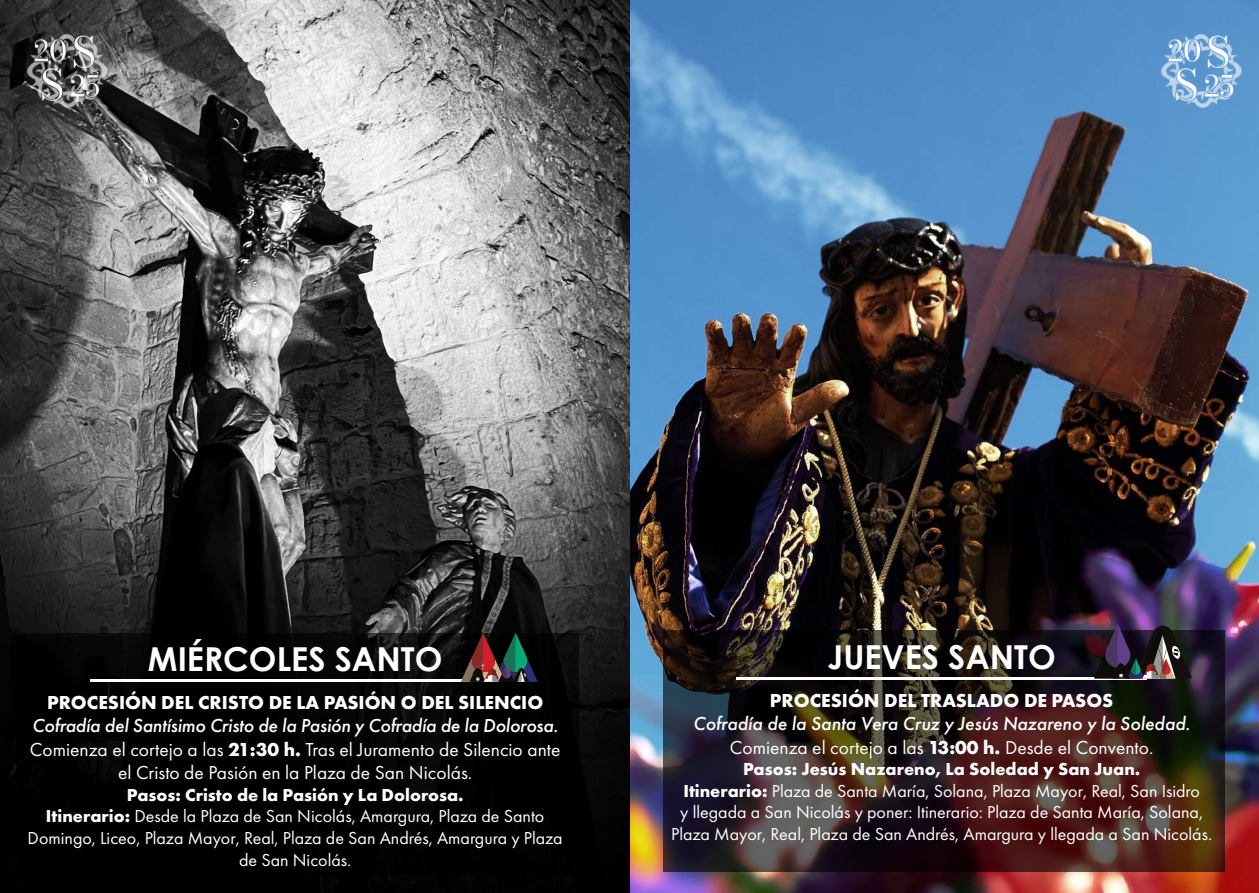
<style>
.page{position:relative;width:1259px;height:893px;background:#fff}
.page>*{position:absolute;margin:0;border:0;box-sizing:border-box;transform-origin:0 0}
.t1{font:700 33px "Century Gothic";color:#fff}
.t2{font:19.5px/23.4px "Futura PT";color:#fff;text-align:center}
.t3{font:italic 500 19.5px/23.4px "Futura PT";color:#fff;text-align:center}
.t4{font:700 19.5px "Futura PT";color:#fff}
.t5{font:18px/21.6px "Futura PT";color:#fff;text-align:center}
.s1{font-weight:500;font-style:italic}
.s2{font-weight:700}
.s3{font-weight:400;font-style:normal}
.s4{font-weight:700;font-style:normal}
</style>
<div class="page">
<img style="left:629px;top:0;width:630px;height:893px">
<img style="left:0;top:0;width:629px;height:893px">
<img style="left:1154px;top:31px;width:95px;height:78px">
<img style="left:20px;top:31px;width:91px;height:78px">
<div style="left:17px;top:633px;width:561px;height:241px;background:#000001"></div>
<hr style="left:90px;top:679px;width:410px;height:3px;background:#fff">
<svg style="left:663px;top:630px;width:562px;height:242px;background:#301f1e"></svg>
<hr style="left:736px;top:677px;width:410px;height:3px;background:#fff">
<svg style="left:1094px;top:624px;width:98px;height:55px;background:#3b303c"></svg>
<svg style="left:461px;top:633px;width:77px;height:49px"></svg>
<h1 class="t1" style="left:148px;top:634px;width:296px">MIÉRCOLES SANTO</h1>
<p class="t4" style="left:47px;top:690px;width:498px">PROCESIÓN DEL CRISTO DE LA PASIÓN O DEL SILENCIO</p>
<p class="t2" style="left:30px;top:714px;width:532px"><span class="s1">Cofradía del Santísimo Cristo de la Pasión y Cofradía de la Dolorosa.<br></span>Comienza el cortejo a las <span class="s2">21:30 h.</span> Tras el Juramento de Silencio ante el Cristo de Pasión en la Plaza de San Nicolás.</p>
<p class="t5" style="left:28px;top:784px;width:536px"><span class="s2">Pasos: Cristo de la Pasión y La Dolorosa.<br>Itinerario:</span> Desde la Plaza de San Nicolás, Amargura, Plaza de Santo Domingo, Liceo, Plaza Mayor, Real, Plaza de San Andrés, Amargura y Plaza de San Nicolás.</p>
<h1 class="t1" style="left:827px;top:632px;width:230px">JUEVES SANTO</h1>
<p class="t4" style="left:770px;top:688px;width:345px">PROCESIÓN DEL TRASLADO DE PASOS</p>
<p class="t3" style="left:693px;top:712px;width:498px">Cofradía de la Santa Vera Cruz y Jesús Nazareno y la Soledad.<br><span class="s3">Comienza el cortejo a las</span> <span class="s4">13:00 h.</span> <span class="s3">Desde el Convento.</span></p>
<p class="t5" style="left:671px;top:758px;width:542px"><span class="s2">Pasos: Jesús Nazareno, La Soledad y San Juan.<br>Itinerario:</span> Plaza de Santa María, Solana, Plaza Mayor, Real, San Isidro<br>y llegada a San Nicolás y poner: Itinerario: Plaza de Santa María, Solana, Plaza Mayor, Real, Plaza de San Andrés, Amargura y llegada a San Nicolás.</p>
</div>
